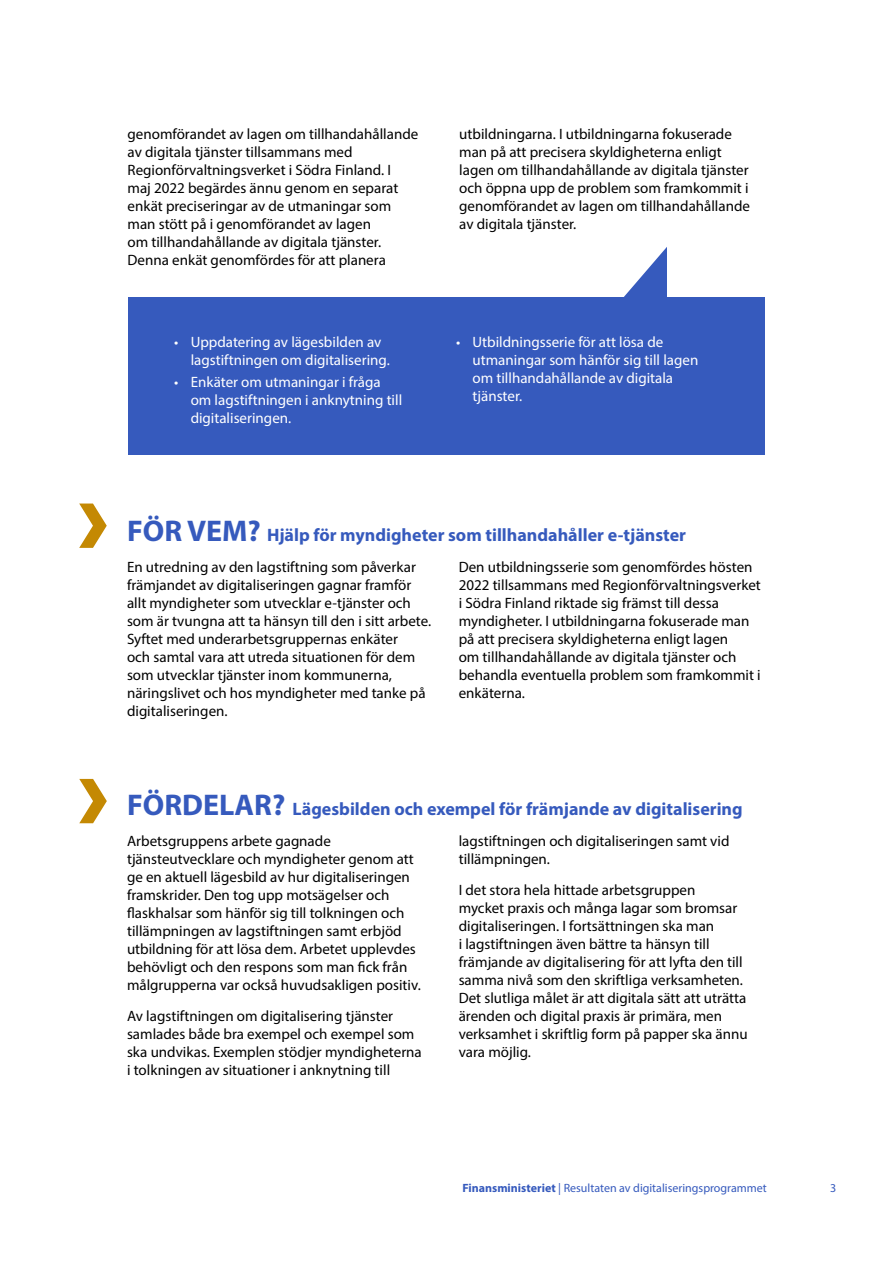
<style>
.page{position:relative;width:893px;height:1263px;background:#fff}
.page>*{position:absolute;margin:0;border:0;box-sizing:border-box;transform-origin:0 0}
.t1{font:700 18px "Myriad Pro";color:#365abd}
.Leipis_norm{font:15px/18px "Myriad Pro";color:#000}
.t2{font:15px/18px "Myriad Pro";color:#fff}
.t3{font:12px "Myriad Pro";color:#365abd}
.s1{font-size:30px}
.s2{font-weight:700}
</style>
<div class="page">
<div style="left:128px;top:298px;width:637px;height:157px;background:#365abd"></div>
<svg style="left:611px;top:247px;width:56px;height:51px"></svg>
<svg style="left:79px;top:503px;width:28px;height:45px"></svg>
<svg style="left:79px;top:779px;width:28px;height:44px"></svg>
<p class="Leipis_norm" style="left:128px;top:125px;width:292px">genomförandet av lagen om tillhandahållande av digitala tjänster tillsammans med Regionförvaltningsverket i Södra Finland. I<br>maj 2022 begärdes ännu genom en separat enkät preciseringar av de utmaningar som man stött på i genomförandet av lagen<br>om tillhandahållande av digitala tjänster.<br>Denna enkät genomfördes för att planera</p>
<p class="Leipis_norm" style="left:459px;top:125px;width:292px">utbildningarna. I utbildningarna fokuserade man på att precisera skyldigheterna enligt lagen om tillhandahållande av digitala tjänster och öppna upp de problem som framkommit i genomförandet av lagen om tillhandahållande av digitala tjänster.</p>
<p class="t2" style="left:191px;top:333px;width:201px;text-indent:-16px">• Uppdatering av lägesbilden av lagstiftningen om digitalisering.</p>
<p class="t2" style="left:191px;top:373px;width:213px;text-indent:-16px">• Enkäter om utmaningar i fråga om lagstiftningen i anknytning till digitaliseringen.</p>
<p class="t2" style="left:472px;top:333px;width:227px;text-indent:-16px">• Utbildningsserie för att lösa de utmaningar som hänför sig till lagen om tillhandahållande av digitala tjänster.</p>
<h2 class="t1" style="left:127px;top:523px;width:561px"><span class="s1">FÖR VEM?</span> Hjälp för myndigheter som tillhandahåller e-tjänster</h2>
<p class="Leipis_norm" style="left:127px;top:558px;width:306px">En utredning av den lagstiftning som påverkar främjandet av digitaliseringen gagnar framför allt myndigheter som utvecklar e-tjänster och som är tvungna att ta hänsyn till den i sitt arbete.<br>Syftet med underarbetsgruppernas enkäter<br>och samtal vara att utreda situationen för dem som utvecklar tjänster inom kommunerna, näringslivet och hos myndigheter med tanke på digitaliseringen.</p>
<p class="Leipis_norm" style="left:459px;top:558px;width:304px">Den utbildningsserie som genomfördes hösten 2022 tillsammans med Regionförvaltningsverket i Södra Finland riktade sig främst till dessa myndigheter. I utbildningarna fokuserade man på att precisera skyldigheterna enligt lagen<br>om tillhandahållande av digitala tjänster och behandla eventuella problem som framkommit i enkäterna.</p>
<h2 class="t1" style="left:127px;top:797px;width:617px"><span class="s1">FÖRDELAR?</span> Lägesbilden och exempel för främjande av digitalisering</h2>
<p class="Leipis_norm" style="left:127px;top:832px;width:295px">Arbetsgruppens arbete gagnade tjänsteutvecklare och myndigheter genom att ge en aktuell lägesbild av hur digitaliseringen framskrider. Den tog upp motsägelser och flaskhalsar som hänför sig till tolkningen och tillämpningen av lagstiftningen samt erbjöd utbildning för att lösa dem. Arbetet upplevdes behövligt och den respons som man fick från målgrupperna var också huvudsakligen positiv.</p>
<p class="Leipis_norm" style="left:127px;top:1006px;width:296px">Av lagstiftningen om digitalisering tjänster samlades både bra exempel och exempel som ska undvikas. Exemplen stödjer myndigheterna i tolkningen av situationer i anknytning till</p>
<p class="Leipis_norm" style="left:459px;top:832px;width:272px">lagstiftningen och digitaliseringen samt vid tillämpningen.</p>
<p class="Leipis_norm" style="left:459px;top:880px;width:291px">I det stora hela hittade arbetsgruppen<br>mycket praxis och många lagar som bromsar digitaliseringen. I fortsättningen ska man<br>i lagstiftningen även bättre ta hänsyn till främjande av digitalisering för att lyfta den till samma nivå som den skriftliga verksamheten.<br>Det slutliga målet är att digitala sätt att uträtta ärenden och digital praxis är primära, men verksamhet i skriftlig form på papper ska ännu vara möjlig.</p>
<p class="t3" style="left:462px;top:1180px;width:306px"><span class="s2">Finansministeriet</span> | Resultaten av digitaliseringsprogrammet</p>
<p class="t3" style="left:830px;top:1180px;width:8px">3</p>
</div>
